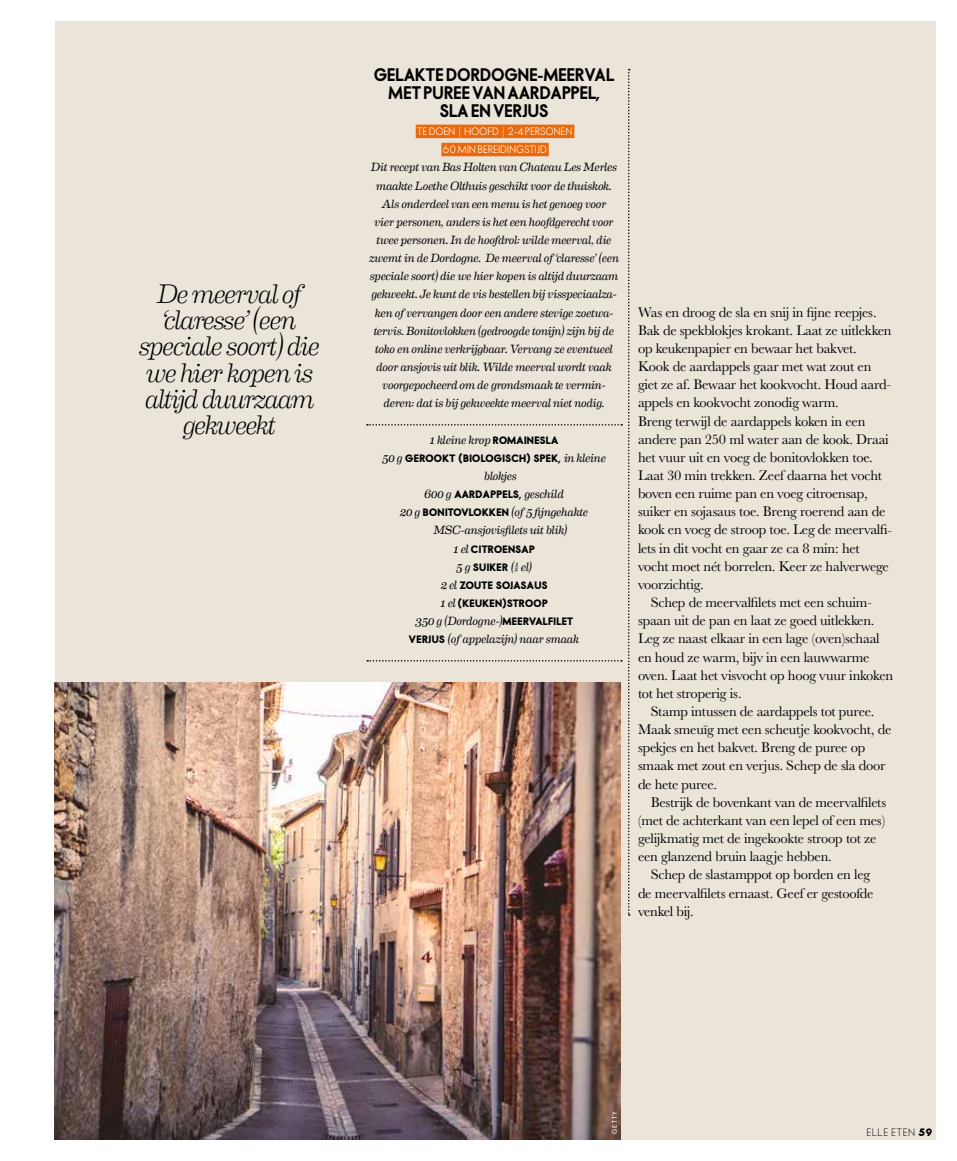
<style>
.page{position:relative;width:957px;height:1161px;background:#fff}
.page>*{position:absolute;margin:0;border:0;box-sizing:border-box;transform-origin:0 0}
.t1{font:italic 300 27px/26.2px "Eames Century Modern";letter-spacing:-.05em;color:#000;text-align:center}
.t2{font:800 16.5px/18.1px "Elle Nova C";letter-spacing:.02em;color:#000;text-align:center}
.t3{font:14.4px/18.1px "Baskerville No 2";letter-spacing:-.015em;color:#000}
.t4{font:italic 12px/18.1px "Eames Century Modern";letter-spacing:-.02em;color:#000;text-align:center}
.t5{font:italic 12px "Eames Century Modern";letter-spacing:-.04em;color:#000}
.t6{font:800 9.75px/18.1px "Elle Nova C";letter-spacing:.05em;color:#000}
.t7{font:500 9.75px/18.1px "Elle Nova C";letter-spacing:.04em;color:#fff;text-align:center}
.t8{font:9.75px "Elle Nova C";letter-spacing:.1em;color:#000}
.t9{font:6px "Cg Futura Maxi";letter-spacing:.2em;color:#fff}
.s1{font-family:"Elle Nova C";font-weight:800;font-style:normal;font-size:9.75px}
.s2{font-family:"Eames Century Modern";font-weight:400;font-style:italic;font-size:12px}
.s3{font-weight:800}
</style>
<div class="page">
<div style="left:55px;top:21px;width:880px;height:1119px;background:#eae4d9"></div>
<div style="left:416px;top:125px;width:158px;height:13px;background:#eb690b"></div>
<div style="left:441px;top:143px;width:108px;height:13px;background:#eb690b"></div>
<svg style="left:367px;top:424px;width:255px;height:2px"></svg>
<svg style="left:367px;top:660px;width:255px;height:1px"></svg>
<svg style="left:628px;top:69px;width:2px;height:847px"></svg>
<img style="left:55px;top:683px;width:565px;height:456px">
<h1 class="t1" style="left:139px;top:279px;width:183px">De meerval of ‘claresse’ (een speciale soort) die we hier kopen is altijd duurzaam gekweekt</h1>
<p class="t2" style="left:374px;top:66px;width:241px">GELAKTE DORDOGNE-MEERVAL<br>MET PUREE VAN AARDAPPEL,<br>SLA EN VERJUS</p>
<p class="t7" style="left:417px;top:123px;width:157px">TE DOEN | HOOFD | 2-4 PERSONEN<br>60 MIN BEREIDINGSTIJD</p>
<p class="t4" style="left:369px;top:157px;width:251px">Dit recept van Bas Holten van Chateau Les Merles maakte Loethe Olthuis geschikt voor de thuiskok.<br>Als onderdeel van een menu is het genoeg voor<br>vier personen, anders is het een hoofdgerecht voor twee personen. In de hoofdrol: wilde meerval, die zwemt in de Dordogne. De meerval of ‘claresse’ (een speciale soort) die we hier kopen is altijd duurzaam gekweekt. Je kunt de vis bestellen bij visspeciaalza&shy;ken of vervangen door een andere stevige zoetwa&shy;tervis. Bonitovlokken (gedroogde tonijn) zijn bij de toko en online verkrijgbaar. Vervang ze eventueel door ansjovis uit blik. Wilde meerval wordt vaak voorgepocheerd om de grondsmaak te vermin&shy;deren: dat is bij gekweekte meerval niet nodig.</p>
<p class="t4" style="left:430px;top:430px;width:130px">1 kleine krop <span class="s1">ROMAINESLA</span></p>
<p class="t6" style="left:382px;top:449px;width:226px"><span class="s2">50 g</span> GEROOKT (BIOLOGISCH) SPEK, <span class="s2">in kleine</span></p>
<p class="t5" style="left:484px;top:467px;width:34px">blokjes</p>
<p class="t4" style="left:424px;top:484px;width:141px">600 g <span class="s1">AARDAPPELS,</span> geschild</p>
<p class="t4" style="left:400px;top:502px;width:190px">20 g <span class="s1">BONITOVLOKKEN</span> (of 5 fijngehakte</p>
<p class="t4" style="left:433px;top:520px;width:136px">MSC-ansjovisfilets uit blik)</p>
<p class="t6" style="left:453px;top:540px;width:82px"><span class="s2">1 el</span> CITROENSAP</p>
<p class="t4" style="left:456px;top:557px;width:77px">5 g <span class="s1">SUIKER</span> (½ el)</p>
<p class="t6" style="left:440px;top:576px;width:109px"><span class="s2">2 el</span> ZOUTE SOJASAUS<br><span class="s2">1 el</span> (KEUKEN)STROOP</p>
<p class="t4" style="left:409px;top:611px;width:172px">350 g (Dordogne-)<span class="s1">MEERVALFILET<br>VERJUS</span> (of appelazijn) naar smaak</p>
<p class="t3" style="left:638px;top:303px;width:255px">Was en droog de sla en snij in fijne reepjes.<br>Bak de spekblokjes krokant. Laat ze uitlekken op keukenpapier en bewaar het bakvet.<br>Kook de aardappels gaar met wat zout en giet ze af. Bewaar het kookvocht. Houd aard&shy;appels en kookvocht zonodig warm.<br>Breng terwijl de aardappels koken in een andere pan 250 ml water aan de kook. Draai het vuur uit en voeg de bonitovlokken toe.<br>Laat 30 min trekken. Zeef daarna het vocht boven een ruime pan en voeg citroensap, suiker en sojasaus toe. Breng roerend aan de kook en voeg de stroop toe. Leg de meervalfi&shy;lets in dit vocht en gaar ze ca 8 min: het vocht moet nét borrelen. Keer ze halverwege voorzichtig.</p>
<p class="t3" style="left:638px;top:594px;width:257px;text-indent:13px">Schep de meervalfilets met een schuim&shy;spaan uit de pan en laat ze goed uitlekken.<br>Leg ze naast elkaar in een lage (oven)schaal en houd ze warm, bijv in een lauwwarme oven. Laat het visvocht op hoog vuur inkoken tot het stroperig is.</p>
<p class="t3" style="left:638px;top:703px;width:255px;text-indent:13px">Stamp intussen de aardappels tot puree.<br>Maak smeuïg met een scheutje kookvocht, de spekjes en het bakvet. Breng de puree op smaak met zout en verjus. Schep de sla door de hete puree.</p>
<p class="t3" style="left:638px;top:793px;width:250px;text-indent:13px">Bestrijk de bovenkant van de meervalfilets (met de achterkant van een lepel of een mes) gelijkmatig met de ingekookte stroop tot ze een glanzend bruin laagje hebben.</p>
<p class="t3" style="left:638px;top:866px;width:237px;text-indent:13px">Schep de slastamppot op borden en leg de meervalfilets ernaast. Geef er gestoofde venkel bij.</p>
<p class="t9" style="left:611px;top:1134px;width:24px;rotate:-90deg">GETTY</p>
<p class="t8" style="left:866px;top:1126px;width:67px">ELLE ETEN <span class="s3">59</span></p>
</div>
